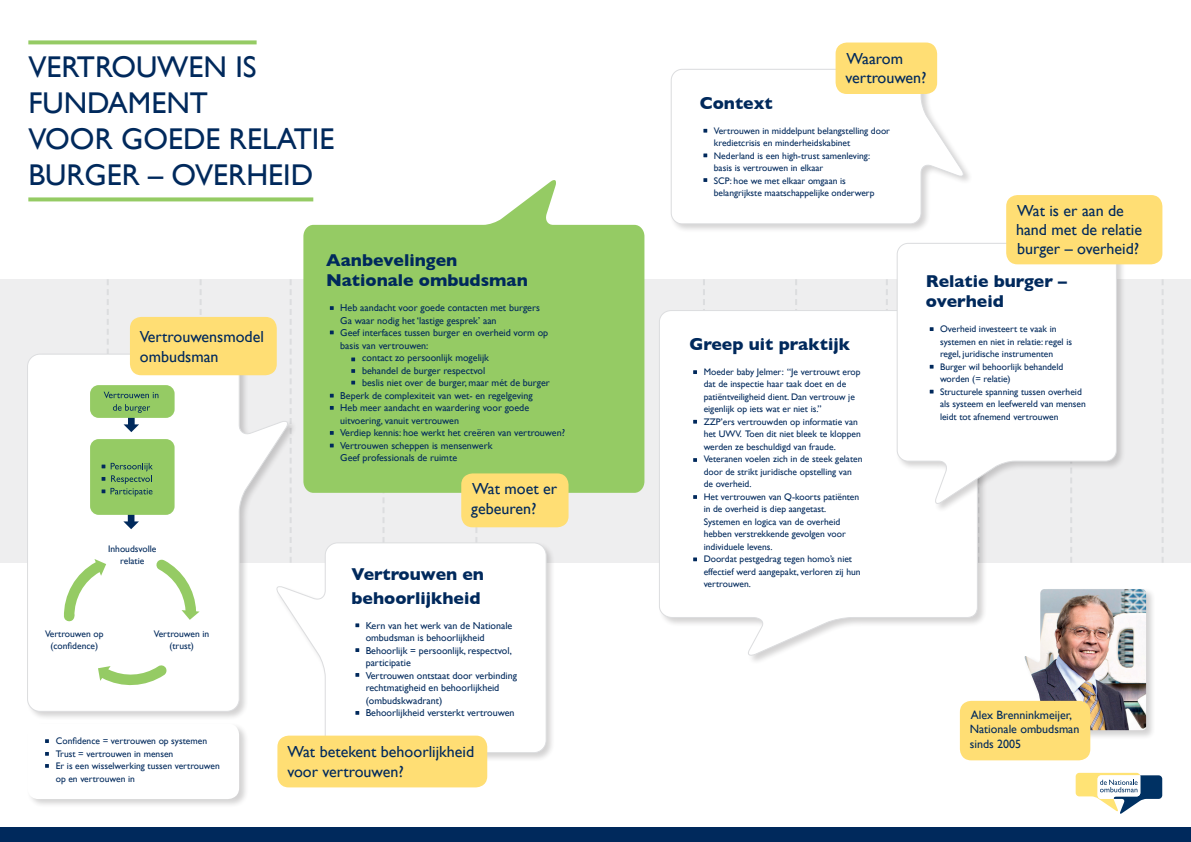
<style>
.page{position:relative;width:1191px;height:842px;background:#fff}
.page>*{position:absolute;margin:0;border:0;box-sizing:border-box;transform-origin:0 0}
.t1{font:30px "Gill Sans";color:#00295c}
.t2{font:700 17.5px/20.5px "Gill Sans";color:#00295c}
.t3{font:16px/20px "Gill Sans";color:#00295c}
.t4{font:12px "Gill Sans";color:#00295c}
.t5{font:10px/12.5px "Gill Sans";color:#00295c}
.t6{font:9.5px/12.5px "Gill Sans";color:#00295c}
</style>
<div class="page">
<div style="left:0;top:279px;width:1191px;height:284px;background:#eeeeef"></div>
<svg style="left:1162px;top:279px;width:1px;height:284px"></svg>
<svg style="left:1070px;top:517px;width:2px;height:46px"></svg>
<svg style="left:886px;top:279px;width:2px;height:26px"></svg>
<svg style="left:795px;top:279px;width:2px;height:26px"></svg>
<svg style="left:703px;top:279px;width:2px;height:26px"></svg>
<svg style="left:475px;top:527px;width:2px;height:14px"></svg>
<svg style="left:383px;top:497px;width:1px;height:44px"></svg>
<svg style="left:290px;top:279px;width:2px;height:73px"></svg>
<svg style="left:303px;top:180px;width:341px;height:313px;background:#a3d279"></svg>
<svg style="left:330px;top:306px;width:4px;height:4px"></svg>
<svg style="left:330px;top:331px;width:4px;height:3px"></svg>
<svg style="left:330px;top:394px;width:4px;height:3px"></svg>
<svg style="left:351px;top:357px;width:4px;height:4px"></svg>
<svg style="left:351px;top:369px;width:4px;height:4px"></svg>
<svg style="left:351px;top:381px;width:4px;height:3px"></svg>
<svg style="left:330px;top:406px;width:4px;height:4px"></svg>
<svg style="left:330px;top:431px;width:4px;height:4px"></svg>
<svg style="left:330px;top:444px;width:4px;height:3px"></svg>
<div style="left:461px;top:473px;width:107px;height:54px;background:#ffde74;border-radius:11px"></div>
<svg style="left:28px;top:197px;width:285px;height:4px"></svg>
<svg style="left:28px;top:40px;width:229px;height:4px"></svg>
<svg style="left:1075px;top:773px;width:87px;height:41px"></svg>
<div style="left:0;top:828px;width:1191px;height:14px;background:#00295c"></div>
<div style="left:669px;top:68px;width:303px;height:165px;background:#231f20;opacity:.2"></div>
<svg style="left:671px;top:69px;width:294px;height:155px"></svg>
<svg style="left:703px;top:153px;width:4px;height:4px"></svg>
<svg style="left:703px;top:178px;width:4px;height:4px"></svg>
<svg style="left:703px;top:129px;width:4px;height:4px"></svg>
<div style="left:835px;top:43px;width:102px;height:51px;background:#ffde74;border-radius:11px"></div>
<div style="left:276px;top:541px;width:280px;height:221px;background:#231f20;opacity:.2"></div>
<svg style="left:276px;top:543px;width:270px;height:210px"></svg>
<div style="left:277px;top:736px;width:210px;height:51px;background:#ffde74;border-radius:11px"></div>
<svg style="left:355px;top:623px;width:4px;height:4px"></svg>
<svg style="left:355px;top:648px;width:4px;height:4px"></svg>
<svg style="left:355px;top:673px;width:4px;height:4px"></svg>
<svg style="left:355px;top:711px;width:4px;height:4px"></svg>
<div style="left:658px;top:309px;width:329px;height:356px;background:#231f20;opacity:.2"></div>
<div style="left:659px;top:310px;width:318px;height:347px;background:#fff"></div>
<svg style="left:693px;top:557px;width:4px;height:4px"></svg>
<svg style="left:693px;top:495px;width:4px;height:4px"></svg>
<svg style="left:693px;top:458px;width:4px;height:4px"></svg>
<svg style="left:693px;top:420px;width:4px;height:4px"></svg>
<svg style="left:693px;top:370px;width:4px;height:4px"></svg>
<div style="left:895px;top:242px;width:231px;height:271px;background:#231f20;opacity:.2"></div>
<svg style="left:897px;top:243px;width:219px;height:262px"></svg>
<div style="left:1006px;top:195px;width:156px;height:69px;background:#ffde74;border-radius:11px"></div>
<svg style="left:929px;top:365px;width:4px;height:4px"></svg>
<svg style="left:929px;top:327px;width:4px;height:4px"></svg>
<svg style="left:929px;top:390px;width:4px;height:3px"></svg>
<div style="left:1023px;top:588px;width:132px;height:151px;background:#231f20;opacity:.2"></div>
<img style="left:1024px;top:589px;width:122px;height:141px">
<div style="left:960px;top:701px;width:130px;height:59px;background:#ffde74;border-radius:11px"></div>
<div style="left:26px;top:722px;width:222px;height:86px;background:#231f20;opacity:.2"></div>
<div style="left:27px;top:723px;width:212px;height:76px;background:#fff;border-radius:11px"></div>
<div style="left:26px;top:352px;width:271px;height:369px;background:#231f20;opacity:.2"></div>
<svg style="left:27px;top:354px;width:262px;height:358px"></svg>
<svg style="left:63px;top:279px;width:139px;height:343px"></svg>
<svg style="left:98px;top:665px;width:69px;height:23px"></svg>
<div style="left:130px;top:317px;width:147px;height:58px;background:#ffde74;border-radius:11px"></div>
<svg style="left:45px;top:739px;width:4px;height:4px"></svg>
<svg style="left:45px;top:752px;width:4px;height:4px"></svg>
<svg style="left:45px;top:764px;width:4px;height:4px"></svg>
<p class="t1" style="left:28px;top:50px;width:230px">VERTROUWEN IS</p>
<p class="t1" style="left:28px;top:86px;width:181px">FUNDAMENT</p>
<p class="t1" style="left:28px;top:122px;width:307px">VOOR GOEDE RELATIE</p>
<p class="t1" style="left:28px;top:158px;width:286px">BURGER – OVERHEID</p>
<p class="t3" style="left:140px;top:326px;width:125px">Vertrouwensmodel</p>
<p class="t3" style="left:140px;top:346px;width:80px">ombudsman</p>
<p class="t6" style="left:108px;top:542px;width:50px">Inhoudsvolle</p>
<p class="t6" style="left:120px;top:555px;width:26px">relatie</p>
<p class="t6" style="left:45px;top:627px;width:60px">Vertrouwen op</p>
<p class="t6" style="left:50px;top:639px;width:49px">(confidence)</p>
<p class="t6" style="left:154px;top:627px;width:57px">Vertrouwen in</p>
<p class="t6" style="left:169px;top:639px;width:26px">(trust)</p>
<p class="t6" style="left:56px;top:735px;width:153px">Confidence = vertrouwen op systemen</p>
<p class="t6" style="left:56px;top:747px;width:119px">Trust = vertrouwen in mensen</p>
<p class="t6" style="left:56px;top:760px;width:166px">Er is een wisselwerking tussen vertrouwen op en vertrouwen in</p>
<p class="t2" style="left:326px;top:250px;width:203px">Aanbevelingen<br>Nationale ombudsman</p>
<p class="t5" style="left:340px;top:302px;width:201px">Heb aandacht voor goede contacten met burgers</p>
<p class="t5" style="left:340px;top:314px;width:158px">Ga waar nodig het ‘lastige gesprek’ aan</p>
<p class="t5" style="left:340px;top:327px;width:209px">Geef interfaces tussen burger en overheid vorm op basis van vertrouwen:</p>
<p class="t5" style="left:362px;top:352px;width:128px">contact zo persoonlijk mogelijk</p>
<p class="t5" style="left:362px;top:364px;width:125px">behandel de burger respectvol</p>
<p class="t5" style="left:362px;top:377px;width:189px">beslis niet over de burger, maar mét de burger</p>
<p class="t5" style="left:340px;top:389px;width:194px">Beperk de complexiteit van wet- en regelgeving</p>
<p class="t5" style="left:340px;top:402px;width:190px">Heb meer aandacht en waardering voor goede uitvoering, vanuit vertrouwen</p>
<p class="t5" style="left:340px;top:427px;width:226px">Verdiep kennis: hoe werkt het creëren van vertrouwen?</p>
<p class="t5" style="left:340px;top:439px;width:154px">Vertrouwen scheppen is mensenwerk</p>
<p class="t5" style="left:340px;top:452px;width:118px">Geef professionals de ruimte</p>
<p class="t3" style="left:472px;top:479px;width:86px">Wat moet er</p>
<p class="t3" style="left:471px;top:498px;width:67px">gebeuren?</p>
<p class="t2" style="left:351px;top:562px;width:134px;line-height:24px">Vertrouwen en behoorlijkheid</p>
<p class="t5" style="left:366px;top:619px;width:148px">Kern van het werk van de Nationale ombudsman is behoorlijkheid</p>
<p class="t5" style="left:366px;top:644px;width:148px">Behoorlijk = persoonlijk, respectvol, participatie</p>
<p class="t5" style="left:366px;top:669px;width:153px">Vertrouwen ontstaat door verbinding rechtmatigheid en behoorlijkheid (ombudskwadrant)</p>
<p class="t5" style="left:366px;top:706px;width:150px">Behoorlijkheid versterkt vertrouwen</p>
<p class="t3" style="left:287px;top:741px;width:188px">Wat betekent behoorlijkheid voor vertrouwen?</p>
<p class="t3" style="left:846px;top:48px;width:58px">Waarom</p>
<p class="t3" style="left:845px;top:67px;width:82px">vertrouwen?</p>
<p class="t2" style="left:699px;top:92px;width:74px">Context</p>
<p class="t6" style="left:714px;top:124px;width:178px">Vertrouwen in middelpunt belangstelling door</p>
<p class="t6" style="left:714px;top:137px;width:138px">kredietcrisis en minderheidskabinet</p>
<p class="t6" style="left:714px;top:149px;width:158px">Nederland is een high-trust samenleving:</p>
<p class="t6" style="left:714px;top:162px;width:111px">basis is vertrouwen in elkaar</p>
<p class="t6" style="left:714px;top:174px;width:162px">SCP: hoe we met elkaar omgaan is belangrijkste maatschappelijke onderwerp</p>
<p class="t2" style="left:689px;top:334px;width:162px">Greep uit praktijk</p>
<p class="t6" style="left:703px;top:365px;width:158px">Moeder baby Jelmer: “Je vertrouwt erop dat de inspectie haar taak doet en de patiëntveiligheid dient. Dan vertrouw je eigenlijk op iets wat er niet is.”</p>
<p class="t6" style="left:703px;top:415px;width:159px">ZZP’ers vertrouwden op informatie van het UWV. Toen dit niet bleek te kloppen werden ze beschuldigd van fraude.</p>
<p class="t6" style="left:703px;top:453px;width:160px">Veteranen voelen zich in de steek gelaten door de strikt juridische opstelling van de overheid.</p>
<p class="t6" style="left:703px;top:490px;width:157px">Het vertrouwen van Q-koorts patiënten in de overheid is diep aangetast.<br>Systemen en logica van de overheid hebben verstrekkende gevolgen voor individuele levens.</p>
<p class="t6" style="left:703px;top:553px;width:158px">Doordat pestgedrag tegen homo’s niet effectief werd aangepakt, verloren zij hun vertrouwen.</p>
<p class="t3" style="left:1017px;top:200px;width:108px">Wat is er aan de</p>
<p class="t3" style="left:1016px;top:220px;width:127px;line-height:19.2px">hand met de relatie burger – overheid?</p>
<p class="t2" style="left:925px;top:271px;width:143px">Relatie burger –</p>
<p class="t2" style="left:925px;top:291px;width:80px">overheid</p>
<p class="t6" style="left:940px;top:323px;width:134px">Overheid investeert te vaak in systemen en niet in relatie: regel is regel, juridische instrumenten</p>
<p class="t6" style="left:940px;top:360px;width:125px">Burger wil behoorlijk behandeld worden (= relatie)</p>
<p class="t6" style="left:940px;top:385px;width:147px">Structurele spanning tussen overheid als systeem en leefwereld van mensen leidt tot afnemend vertrouwen</p>
<p class="t4" style="left:970px;top:708px;width:103px">Alex Brenninkmeijer,</p>
<p class="t4" style="left:969px;top:722px;width:111px">Nationale ombudsman</p>
<p class="t4" style="left:969px;top:737px;width:53px">sinds 2005</p>
</div>
